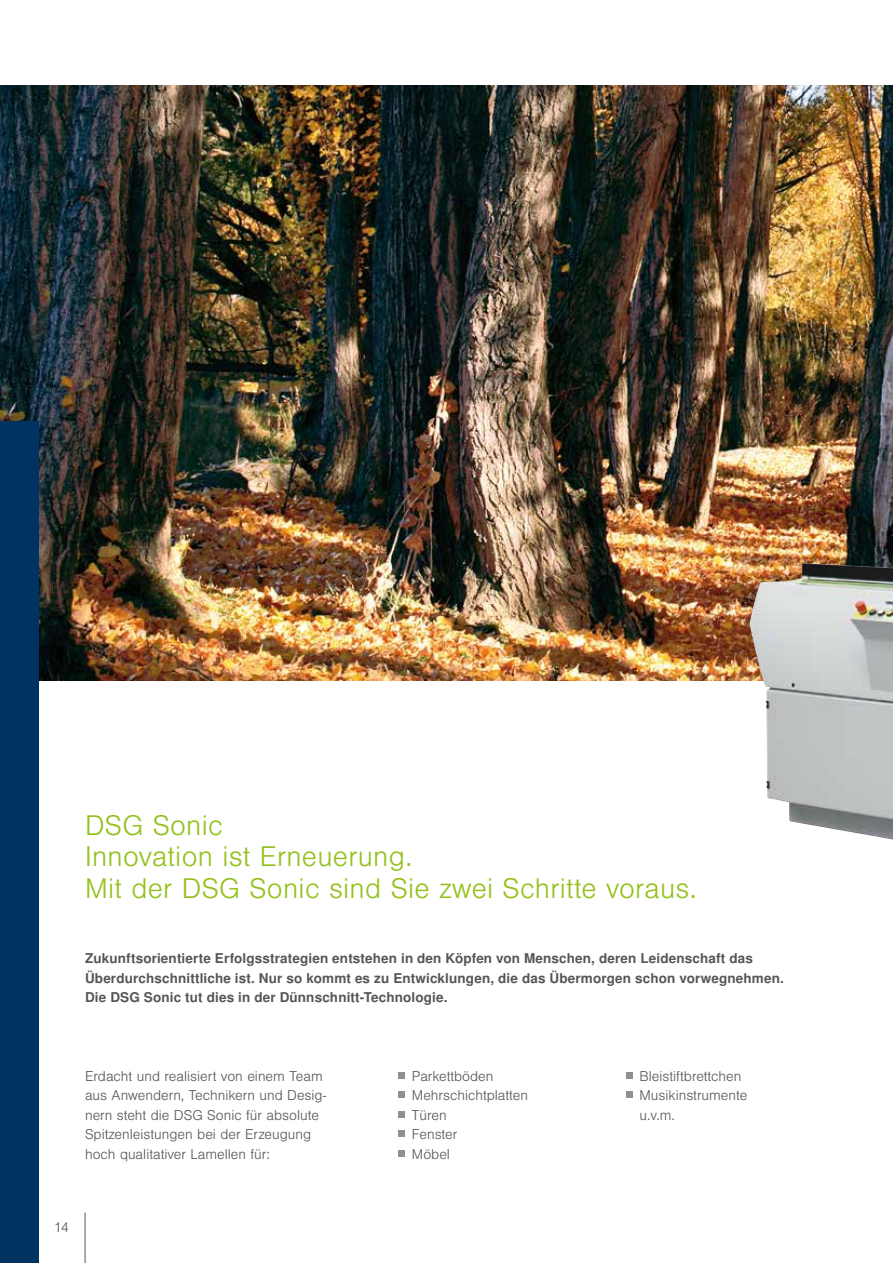
<style>
.page{position:relative;width:893px;height:1263px;background:#fff}
.page>*{position:absolute;margin:0;border:0;box-sizing:border-box;transform-origin:0 0}
.t1{font:300 27px/31.5px "Nimbus San LOT";letter-spacing:.01em;color:#94c11c}
.t2{font:300 13.5px/19.5px "Nimbus San LOT";color:#565656}
.t3{font:700 13.5px/19.5px "Nimbus San LOT";letter-spacing:.01em;color:#565656}
</style>
<div class="page">
<hr style="left:85px;top:1212px;width:1px;height:51px;background:#565656">
<img style="left:0;top:85px;width:893px;height:595px">
<img style="left:749px;top:563px;width:144px;height:276px">
<div style="left:0;top:421px;width:38px;height:842px;background:#003262"></div>
<div style="left:398px;top:1072px;width:7px;height:6px;background:#8f908f"></div>
<div style="left:398px;top:1092px;width:7px;height:6px;background:#8f908f"></div>
<div style="left:398px;top:1111px;width:7px;height:6px;background:#8f908f"></div>
<div style="left:398px;top:1131px;width:7px;height:6px;background:#8f908f"></div>
<div style="left:398px;top:1150px;width:7px;height:6px;background:#8f908f"></div>
<svg style="left:626px;top:1072px;width:6px;height:6px"></svg>
<svg style="left:626px;top:1092px;width:6px;height:6px"></svg>
<h1 class="t1" style="left:85px;top:810px;width:613px">DSG Sonic<br>Innovation ist Erneuerung.<br>Mit der DSG Sonic sind Sie zwei Schritte voraus.</h1>
<p class="t3" style="left:85px;top:949px;width:700px">Zukunftsorientierte Erfolgsstrategien entstehen in den Köpfen von Menschen, deren Leidenschaft das<br>Überdurchschnittliche ist. Nur so kommt es zu Entwicklungen, die das Übermorgen schon vorwegnehmen.<br>Die DSG Sonic tut dies in der Dünnschnitt-Technologie.</p>
<p class="t2" style="left:85px;top:1066px;width:243px">Erdacht und realisiert von einem Team aus Anwendern, Technikern und Desig&shy;nern steht die DSG Sonic für absolute Spitzenleistungen bei der Erzeugung hoch qualitativer Lamellen für:</p>
<p class="t2" style="left:412px;top:1066px;width:118px">Parkettböden<br>Mehrschichtplatten<br>Türen<br>Fenster<br>Möbel</p>
<p class="t2" style="left:639px;top:1066px;width:109px">Bleistiftbrettchen<br>Musikinstrumente u.v.m.</p>
<p class="t2" style="left:54px;top:1218px;width:17px">14</p>
</div>
